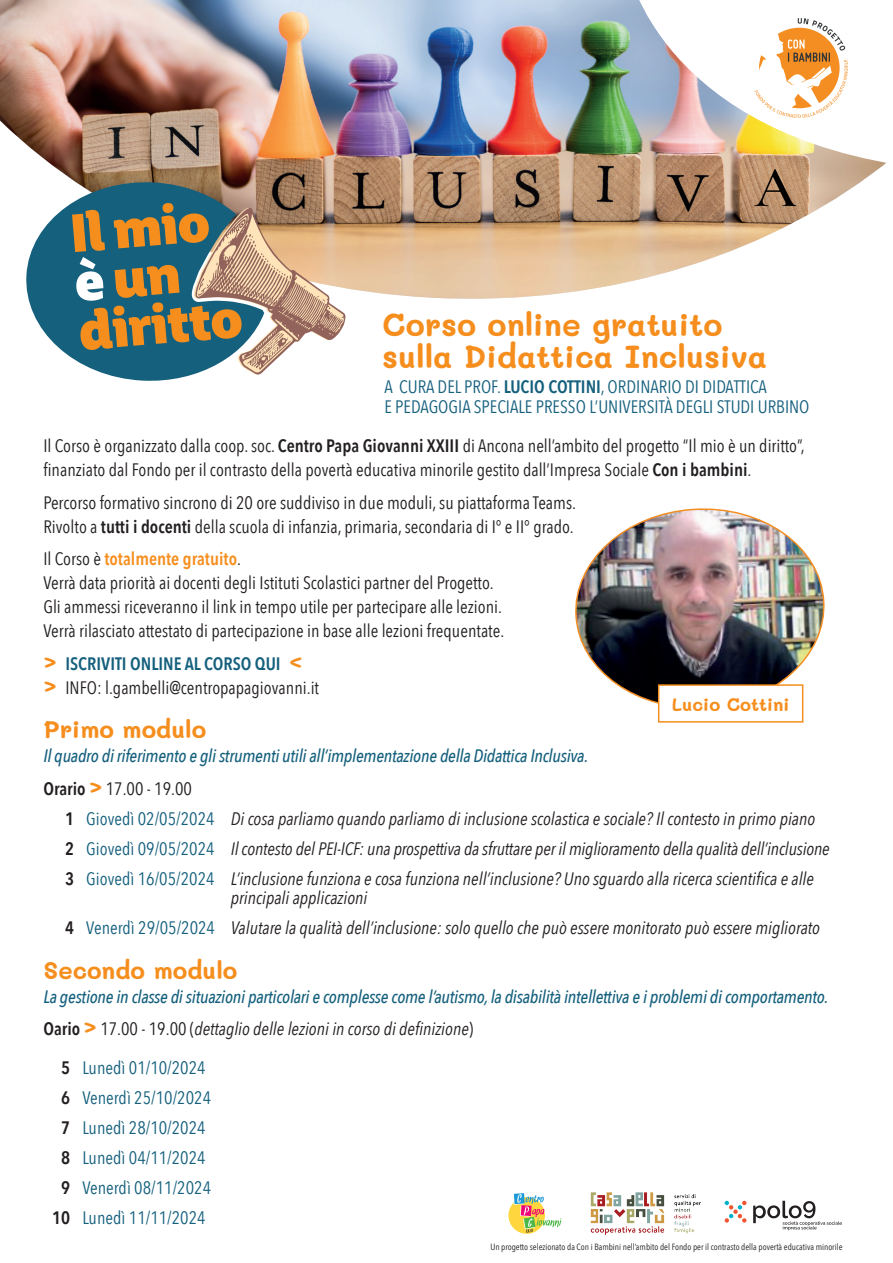
<style>
.page{position:relative;width:893px;height:1263px;background:#fff}
.page>*{position:absolute;margin:0;border:0;box-sizing:border-box;transform-origin:0 0}
.t1{font:700 31.5px/31.5px "Mali";color:#f68e1e}
.t2{font:700 24px "Mali";color:#f68e1e}
.t3{font:18px/24px "Avenir Next Condensed";color:#231f20}
.t4{font:italic 18px/30px "Avenir Next Condensed";color:#231f20}
.t5{font:italic 500 18px/32.5px "Avenir Next Condensed";letter-spacing:-.015em;color:#15607d}
.t6{font:18px/30px "Avenir Next Condensed";color:#15607d;text-align:center}
.t7{font:700 18px "Mali";color:#f68e1e}
.t8{font:9px "Avenir Next Condensed";color:#231f20}
.s1{font-weight:600}
.s2{font-weight:600;color:#f68e1e}
.s3{font-family:"Mali";font-weight:700;font-size:24px;color:#f68e1e}
.s4{font-weight:600;color:#15607d}
.s5{font-weight:600;font-style:normal;color:#231f20}
.s6{font-family:"Mali";font-weight:700;font-style:normal;font-size:24px;color:#f68e1e}
.s7{font-weight:400;font-style:normal;color:#231f20}
.s8{font-weight:600;font-style:normal}
.s9{font-style:normal;color:#15607d}
.s10{font-weight:400;color:#231f20}
.s11{font-weight:600;color:#231f20}
</style>
<div class="page">
<img style="left:0;top:0;width:880px;height:299px">
<svg style="left:23px;top:179px;width:241px;height:202px"></svg>
<svg style="left:72px;top:203px;width:274px;height:172px;background:#93907d"></svg>
<svg style="left:628px;top:0;width:259px;height:168px"></svg>
<img style="left:590px;top:1192px;width:111px;height:43px">
<svg style="left:753px;top:1201px;width:89px;height:29px"></svg>
<svg style="left:725px;top:1201px;width:21px;height:21px"></svg>
<svg style="left:508px;top:1193px;width:54px;height:41px"></svg>
<img style="left:575px;top:508px;width:250px;height:204px">
<div style="left:658px;top:684px;width:145px;height:39px;background:#fff;border:2px solid #f68e1e"></div>
<h1 class="t1" style="left:382px;top:309px;width:386px">Corso online gratuito sulla Didattica Inclusiva</h1>
<p class="t6" style="left:384px;top:376px;width:427px;line-height:19.5px;text-align:left">A CURA DEL PROF. <span class="s1">LUCIO COTTINI</span>, ORDINARIO DI DIDATTICA<br>E PEDAGOGIA SPECIALE PRESSO L’UNIVERSITÀ DEGLI STUDI URBINO</p>
<p class="t3" style="left:43px;top:433px;width:763px">Il Corso è organizzato dalla coop. soc. <span class="s1">Centro Papa Giovanni XXIII</span> di Ancona nell’ambito del progetto “Il mio è un diritto”, finanziato dal Fondo per il contrasto della povertà educativa minorile gestito dall’Impresa Sociale <span class="s1">Con i bambini</span>.</p>
<p class="t3" style="left:43px;top:489px;width:534px">Percorso formativo sincrono di 20 ore suddiviso in due moduli, su piattaforma Teams.<br>Rivolto a <span class="s1">tutti i docenti</span> della scuola di infanzia, primaria, secondaria di I° e II° grado.</p>
<p class="t3" style="left:43px;top:546px;width:462px">Il Corso è <span class="s2">totalmente gratuito</span>.<br>Verrà data priorità ai docenti degli Istituti Scolastici partner del Progetto.<br>Gli ammessi riceveranno il link in tempo utile per partecipare alle lezioni.<br>Verrà rilasciato attestato di partecipazione in base alle lezioni frequentate.</p>
<p class="t3" style="left:43px;top:650px;width:277px"><span class="s3">&gt;</span> <span class="s4">ISCRIVITI ONLINE AL CORSO QUI</span> <span class="s3">&lt; &gt;</span> INFO: l.gambelli@centropapagiovanni.it</p>
<h2 class="t2" style="left:43px;top:716px;width:164px">Primo modulo</h2>
<p class="t5" style="left:43px;top:740px;width:546px">Il quadro di riferimento e gli strumenti utili all’implementazione della Didattica Inclusiva.<br><span class="s5">Orario</span> <span class="s6">&gt;</span> <span class="s7">17.00 - 19.00</span></p>
<p class="t4" style="left:65px;top:803px;width:766px"><span class="s8">1</span> <span class="s9">Giovedì 02/05/2024</span> Di cosa parliamo quando parliamo di inclusione scolastica e sociale? Il contesto in primo piano<br><span class="s8">2</span> <span class="s9">Giovedì 09/05/2024</span> Il contesto del PEI-ICF: una prospettiva da sfruttare per il miglioramento della qualità dell’inclusione<br><span class="s8">3</span> <span class="s9">Giovedì 16/05/2024</span> L’inclusione funziona e cosa funziona nell’inclusione? Uno sguardo alla ricerca scientifica e alle</p>
<p class="t4" style="left:65px;top:883px;width:756px;text-indent:166px">principali applicazioni<br><span class="s8">4</span> <span class="s9">Venerdì 29/05/2024</span> Valutare la qualità dell’inclusione: solo quello che può essere monitorato può essere migliorato</p>
<h2 class="t2" style="left:43px;top:956px;width:196px">Secondo modulo</h2>
<p class="t5" style="left:43px;top:980px;width:786px">La gestione in classe di situazioni particolari e complesse come l’autismo, la disabilità intellettiva e i problemi di comportamento.<br><span class="s5">Oario</span> <span class="s6">&gt;</span> <span class="s7">17.00 - 19.00 (</span><span class="s10">dettaglio delle lezioni in corso di definizione</span><span class="s7">)</span></p>
<p class="t6" style="left:52px;top:1052px;width:160px"><span class="s11">5</span> Lunedì 01/10/2024<br><span class="s11">6</span> Venerdì 25/10/2024<br><span class="s11">7</span> Lunedì 28/10/2024<br><span class="s11">8</span> Lunedì 04/11/2024<br><span class="s11">9</span> Venerdì 08/11/2024<br><span class="s11">10</span> Lunedì 11/11/2024</p>
<p class="t7" style="left:672px;top:694px;width:119px">Lucio Cottini</p>
<p class="t8" style="left:490px;top:1239px;width:354px">Un progetto selezionato da Con i Bambini nell’ambito del Fondo per il contrasto della povertà educativa minorile</p>
</div>
